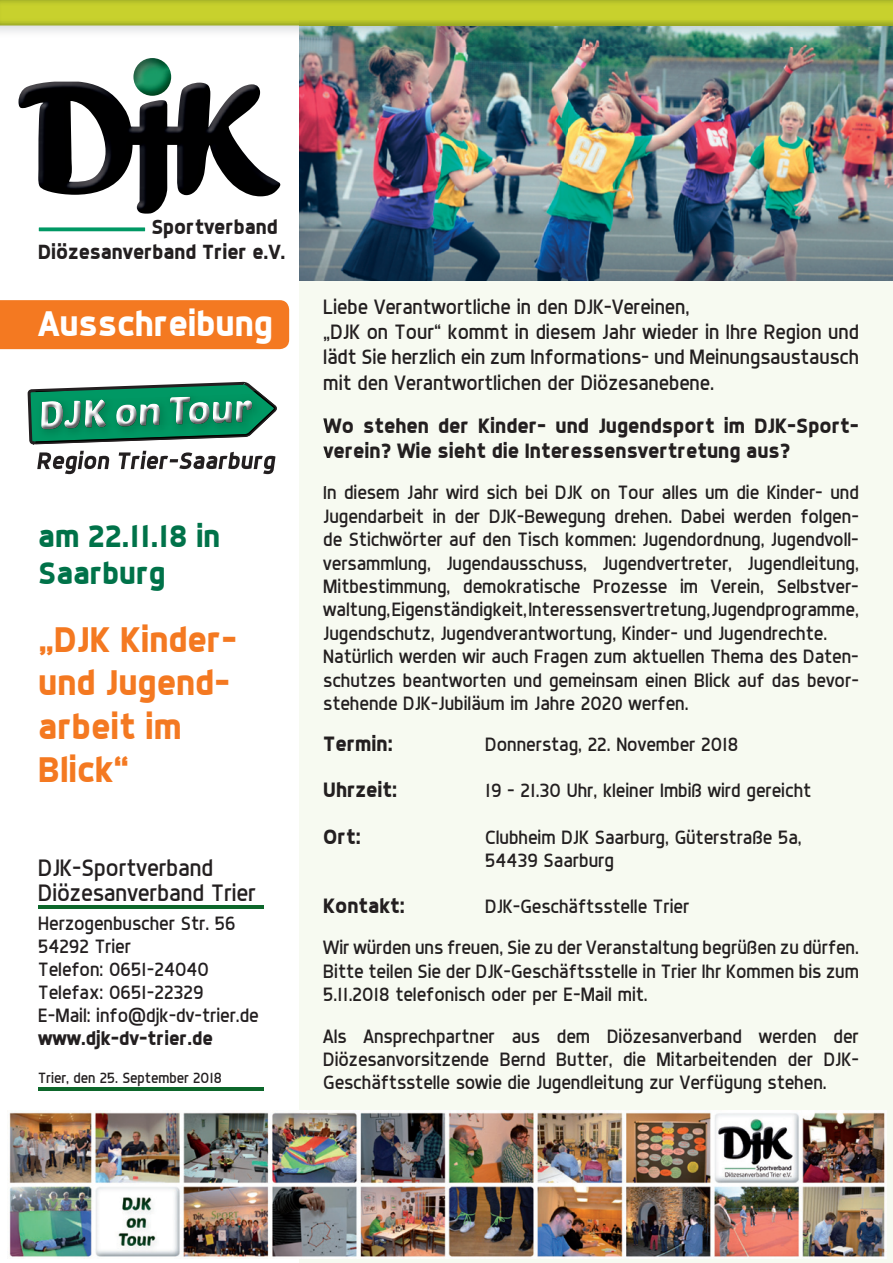
<style>
.page{position:relative;width:893px;height:1263px;background:#fff}
.page>*{position:absolute;margin:0;border:0;box-sizing:border-box;transform-origin:0 0}
.t1{font:700 36px/43.2px "Dyno";color:#f47921}
.t2{font:700 36px "Dyno";color:#fff}
.t3{font:700 31.5px/37.8px "Dyno";color:#007249}
.t4{font:24px/25px "Dyno";color:#231f20}
.t5{font:21px/25.2px "Dyno";color:#231f20}
.t6{font:700 21px/25.2px "Dyno";color:#231f20}
.t7{font:700 20.7px/24.2px "Dyno";color:#231f20}
.t8{font:19.5px/23.4px "Dyno";color:#231f20}
.t9{font:700 19.5px "Dyno";color:#231f20}
.t10{font:15px "Dyno";color:#231f20}
</style>
<div class="page">
<div style="left:299px;top:20px;width:594px;height:1243px;background:#f7faf1"></div>
<img style="left:299px;top:46px;width:594px;height:235px">
<img style="left:0;top:0;width:893px;height:46px">
<img style="left:299px;top:17px;width:594px;height:9px">
<img style="left:9px;top:1110px;width:877px;height:148px">
<div style="left:0;top:300px;width:289px;height:49px;background:#f47921"></div>
<hr style="left:38px;top:905px;width:226px;height:3px;background:#0d672b">
<hr style="left:38px;top:1087px;width:226px;height:3px;background:#0d672b">
<svg style="left:28px;top:382px;width:230px;height:62px"></svg>
<img style="left:323px;top:418px;width:3px;height:12px">
<img style="left:323px;top:446px;width:3px;height:9px">
<img style="left:37px;top:451px;width:238px;height:23px">
<img style="left:36px;top:406px;width:241px;height:38px">
<img style="left:36px;top:391px;width:240px;height:52px">
<img style="left:40px;top:394px;width:213px;height:36px">
<svg style="left:39px;top:227px;width:106px;height:4px"></svg>
<img style="left:18px;top:82px;width:126px;height:131px">
<img style="left:133px;top:58px;width:38px;height:38px;border-radius:19px">
<p class="t7" style="left:38px;top:215px;width:249px;text-indent:113px">Sportverband<br>Diözesanverband Trier e.V.</p>
<h1 class="t2" style="left:38px;top:302px;width:236px">Ausschreibung</h1>
<h2 class="t3" style="left:38px;top:516px;width:184px">am 22.11.18 in<br>Saarburg</h2>
<h1 class="t1" style="left:38px;top:617px;width:200px">„DJK Kinder&shy;und Jugend&shy;arbeit im<br>Blick“</h1>
<p class="t4" style="left:38px;top:855px;width:219px">DJK-Sportverband<br>Diözesanverband Trier</p>
<p class="t8" style="left:38px;top:912px;width:222px;line-height:22.8px">Herzogenbuscher Str. 56<br>54292 Trier<br>Telefon: 0651-24040<br>Telefax: 0651-22329<br>E-Mail: info@djk-dv-trier.de</p>
<p class="t9" style="left:38px;top:1026px;width:176px">www.djk-dv-trier.de</p>
<p class="t10" style="left:38px;top:1069px;width:185px">Trier, den 25. September 2018</p>
<p class="t5" style="left:323px;top:294px;width:537px">Liebe Verantwortliche in den DJK-Vereinen,<br>„DJK on Tour“ kommt in diesem Jahr wieder in Ihre Region und lädt Sie herzlich ein zum Informations- und Meinungsaustausch mit den Verantwortlichen der Diözesanebene.</p>
<p class="t6" style="left:323px;top:412px;width:537px">Wo stehen der Kinder- und Jugendsport im DJK-Sport&shy;verein? Wie sieht die Interessensvertretung aus?</p>
<p class="t8" style="left:323px;top:481px;width:537px">In diesem Jahr wird sich bei DJK on Tour alles um die Kinder- und Jugendarbeit in der DJK-Bewegung drehen. Dabei werden folgen&shy;de Stichwörter auf den Tisch kommen: Jugendordnung, Jugendvoll&shy;versammlung, Jugendausschuss, Jugendvertreter, Jugendleitung, Mitbestimmung, demokratische Prozesse im Verein, Selbstver&shy;waltung, Eigenständigkeit, Interessensvertretung, Jugendprogramme, Jugendschutz, Jugendverantwortung, Kinder- und Jugendrechte.<br>Natürlich werden wir auch Fragen zum aktuellen Thema des Daten&shy;schutzes beantworten und gemeinsam einen Blick auf das bevor&shy;stehende DJK-Jubiläum im Jahre 2020 werfen.</p>
<p class="t6" style="left:323px;top:731px;width:71px">Termin:</p>
<p class="t8" style="left:485px;top:733px;width:254px">Donnerstag, 22. November 2018</p>
<p class="t6" style="left:323px;top:777px;width:75px">Uhrzeit:</p>
<p class="t8" style="left:485px;top:779px;width:327px">19 – 21.30 Uhr, kleiner Imbiß wird gereicht</p>
<p class="t6" style="left:323px;top:823px;width:39px">Ort:</p>
<p class="t8" style="left:485px;top:825px;width:318px">Clubheim DJK Saarburg, Güterstraße 5a,<br>54439 Saarburg</p>
<p class="t6" style="left:323px;top:892px;width:83px">Kontakt:</p>
<p class="t8" style="left:323px;top:885px;width:537px;line-height:41.4px;text-align:center">DJK-Geschäftsstelle Trier<br>Wir würden uns freuen, Sie zu der Veranstaltung begrüßen zu dürfen.</p>
<p class="t8" style="left:323px;top:959px;width:537px">Bitte teilen Sie der DJK-Geschäftsstelle in Trier Ihr Kommen bis zum<br>5.11.2018 telefonisch oder per E-Mail mit.</p>
<p class="t8" style="left:323px;top:1024px;width:537px;text-align:justify">Als Ansprechpartner aus dem Diözesanverband werden der Diözesanvorsitzende Bernd Butter, die Mitarbeitenden der DJK-Geschäftsstelle sowie die Jugendleitung zur Verfügung stehen.</p>
</div>
